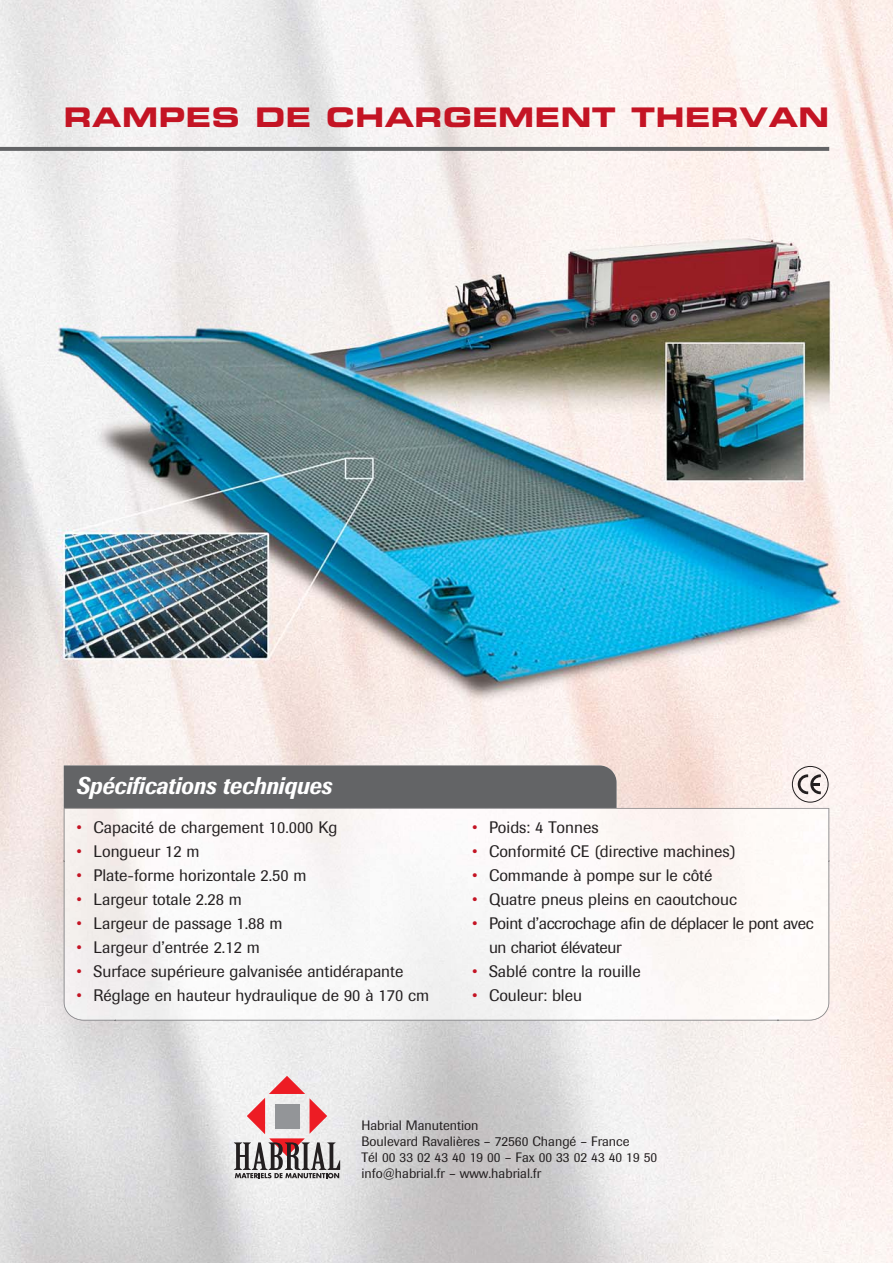
<style>
.page{position:relative;width:893px;height:1263px;background:#fff}
.page>*{position:absolute;margin:0;border:0;box-sizing:border-box;transform-origin:0 0}
.t1{font:27px "Eurostile Bold Extended Two";letter-spacing:.02em;color:#c41424}
.t2{font:italic 500 24px "Imago";color:#fff;scale:.9 1}
.t3{font:16.5px/24px "Imago";color:#231f20}
.t4{font:16.5px/24px "Imago";color:#c41424;text-align:justify}
.t5{font:13.5px/16.2px "Imago";color:#231f20}
</style>
<div class="page">
<img style="left:0;top:0;width:893px;height:1263px">
<div style="left:64px;top:765px;width:552px;height:43px;background:#636466"></div>
<svg style="left:0;top:147px;width:829px;height:4px;background:#666769"></svg>
<img style="left:116px;top:862px;width:661px;height:156px">
<img style="left:115px;top:1018px;width:663px;height:3px">
<img style="left:64px;top:808px;width:765px;height:54px">
<div style="left:64px;top:861px;width:52px;height:159px;background:#f2eded"></div>
<img style="left:777px;top:861px;width:52px;height:159px">
<svg style="left:798px;top:774px;width:23px;height:20px"></svg>
<div style="left:792px;top:766px;width:36px;height:37px;border:1px solid #231f20;border-radius:50%"></div>
<svg style="left:234px;top:1076px;width:106px;height:102px"></svg>
<h1 class="t1" style="left:64px;top:108px;width:767px">RAMPES DE CHARGEMENT THERVAN</h1>
<h2 class="t2" style="left:76px;top:777px;width:285px">Spécifications techniques</h2>
<p class="t3" style="left:94px;top:817px;width:337px">Capacité de chargement 10.000 Kg<br>Longueur 12 m<br>Plate-forme horizontale 2.50 m<br>Largeur totale 2.28 m<br>Largeur de passage 1.88 m<br>Largeur d’entrée 2.12 m<br>Surface supérieure galvanisée antidérapante<br>Réglage en hauteur hydraulique de 90 à 170 cm</p>
<p class="t4" style="left:76px;top:817px;width:7px">• • • • • • • •</p>
<p class="t3" style="left:489px;top:817px;width:326px">Poids: 4 Tonnes<br>Conformité CE (directive machines)<br>Commande à pompe sur le côté<br>Quatre pneus pleins en caoutchouc<br>Point d’accrochage afin de déplacer le pont avec un chariot élévateur<br>Sablé contre la rouille<br>Couleur: bleu</p>
<p class="t4" style="left:472px;top:817px;width:7px">• • • • •</p>
<p class="t4" style="left:472px;top:961px;width:7px">• •</p>
<p class="t5" style="left:361px;top:1118px;width:297px">Habrial Manutention<br>Boulevard Ravalières – 72560 Changé – France<br>Tél 00 33 02 43 40 19 00 – Fax 00 33 02 43 40 19 50 info@habrial.fr – www.habrial.fr</p>
</div>
